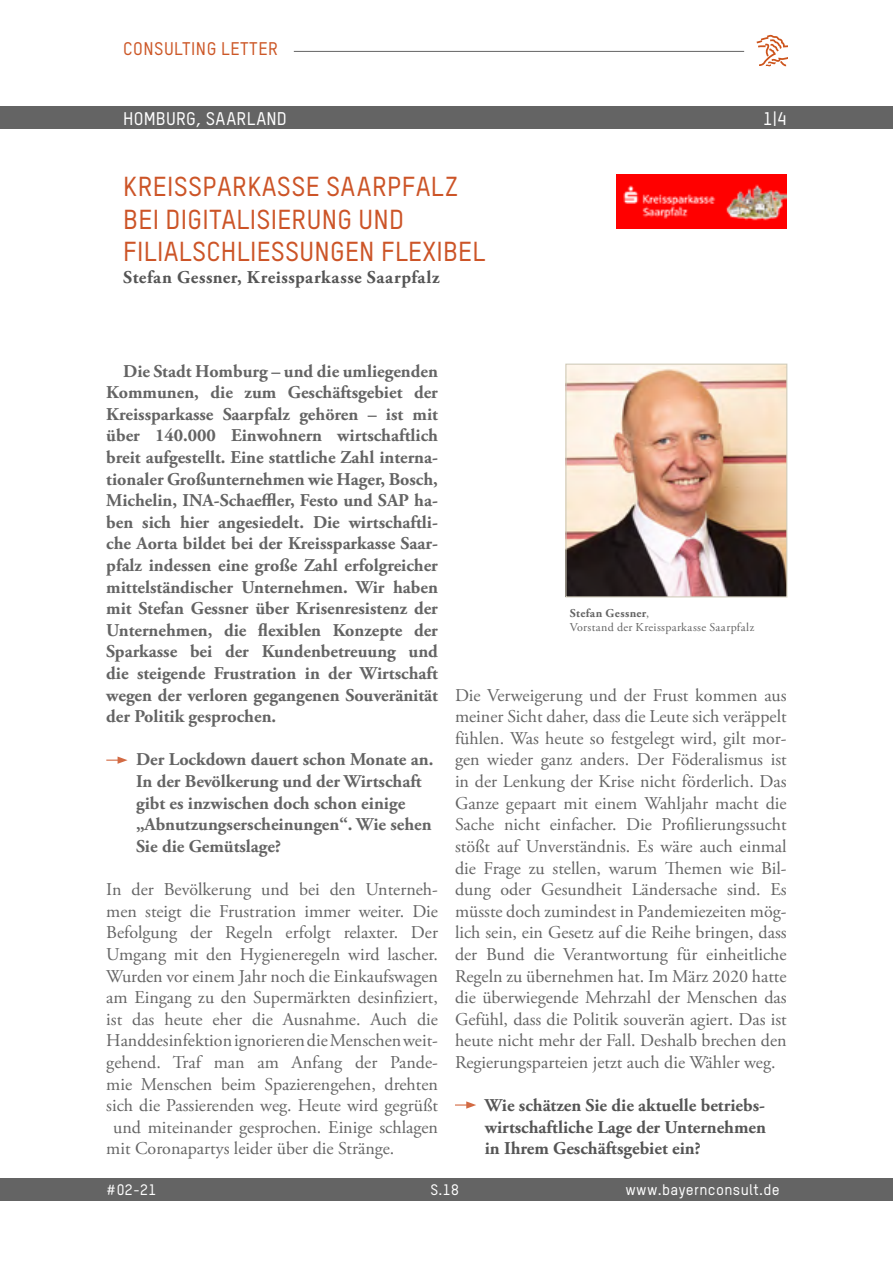
<style>
.page{position:relative;width:893px;height:1263px;background:#fff}
.page>*{position:absolute;margin:0;border:0;box-sizing:border-box;transform-origin:0 0}
.t1{font:500 27px/32.4px "TSTARPRO";letter-spacing:.01em;color:#cc5427}
.t2{font:18px/21.6px "Adobe Garamond Pro";color:#646464;text-align:justify}
.t3{font:700 18px/21.6px "Adobe Garamond Pro";color:#646464;text-align:justify}
.t4{font:700 18px/21.6px "Adobe Garamond Pro";color:#555;text-align:justify}
.t5{font:700 18px "Adobe Garamond Pro";letter-spacing:.03em;color:#555}
.t6{font:500 18px "TSTARPRO";letter-spacing:.01em;color:#fff}
.t7{font:500 18px "TSTARPRO";letter-spacing:.025em;color:#cc5727}
.t8{font:500 15px "TSTARPRO";letter-spacing:.025em;color:#fff}
.t9{font:12px/14.4px "Adobe Garamond Pro";letter-spacing:.03em;color:#646464}
.s1{font-weight:700}
</style>
<div class="page">
<svg style="left:106px;top:756px;width:22px;height:8px"></svg>
<div style="left:0;top:1178px;width:893px;height:23px;background:#646464"></div>
<div style="left:0;top:106px;width:893px;height:23px;background:#646464"></div>
<svg style="left:757px;top:35px;width:30px;height:32px"></svg>
<hr style="left:294px;top:51px;width:450px;height:1px;background:#646464">
<svg style="left:455px;top:1101px;width:21px;height:8px"></svg>
<img style="left:617px;top:174px;width:170px;height:55px">
<img style="left:567px;top:366px;width:218px;height:229px">
<div style="left:565px;top:364px;width:222px;height:233px;border:1px solid #d0ccbb"></div>
<p class="t7" style="left:123px;top:38px;width:156px">CONSULTING LETTER</p>
<p class="t6" style="left:123px;top:108px;width:165px">HOMBURG, SAARLAND</p>
<p class="t6" style="left:763px;top:108px;width:25px">1|4</p>
<h1 class="t1" style="left:123px;top:170px;width:364px">KREISSPARKASSE SAARPFALZ<br>BEI DIGITALISIERUNG UND<br>FILIALSCH LIESSUNGEN FLEXIBEL</h1>
<p class="t5" style="left:123px;top:266px;width:318px">Stefan Gessner, Kreissparkasse Saarpfalz</p>
<p class="t3" style="left:106px;top:360px;width:333px;text-indent:17px">Die Stadt Homburg – und die umliegenden Kommunen, die zum Geschäftsgebiet der Kreissparkasse Saarpfalz gehören – ist mit über 140.000 Einwohnern wirtschaftlich breit aufgestellt. Eine stattliche Zahl interna&shy;tionaler Großunternehmen wie Hager, Bosch, Michelin, INA-Schaeffler, Festo und SAP ha&shy;ben sich hier angesiedelt. Die wirtschaftli&shy;che Aorta bildet bei der Kreissparkasse Saar&shy;pfalz indessen eine große Zahl erfolgreicher mittelständischer Unternehmen. Wir haben mit Stefan Gessner über Krisenresistenz der Unternehmen, die flexiblen Konzepte der Sparkasse bei der Kundenbetreuung und die steigende Frustration in der Wirtschaft wegen der verloren gegangenen Souveränität der Politik gesprochen.</p>
<p class="t3" style="left:136px;top:749px;width:299px;text-align:left">Der Lockdown dauert schon Monate an.<br>In der Bevölkerung und der Wirtschaft gibt es inzwischen doch schon einige „Abnutzungserscheinungen“. Wie sehen Sie die Gemütslage?</p>
<p class="t2" style="left:106px;top:879px;width:333px">In der Bevölkerung und bei den Unterneh-</p>
<p class="t2" style="left:106px;top:901px;width:333px">men steigt die Frustration immer weiter. Die</p>
<p class="t2" style="left:106px;top:922px;width:333px">Befolgung der Regeln erfolgt relaxter. Der</p>
<p class="t2" style="left:106px;top:944px;width:333px">Umgang mit den Hygieneregeln wird lascher.</p>
<p class="t2" style="left:106px;top:966px;width:333px">Wurden vor einem Jahr noch die Einkaufswagen</p>
<p class="t2" style="left:106px;top:987px;width:333px">am Eingang zu den Supermärkten desinfiziert,</p>
<p class="t2" style="left:106px;top:1009px;width:333px">ist das heute eher die Ausnahme. Auch die</p>
<p class="t2" style="left:106px;top:1030px;width:333px">Handdesinfektion ignorieren die Menschen weit-</p>
<p class="t2" style="left:106px;top:1052px;width:333px">gehend. Traf man am Anfang der Pande-</p>
<p class="t2" style="left:106px;top:1074px;width:333px">mie Menschen beim Spazierengehen, drehten</p>
<p class="t2" style="left:106px;top:1095px;width:333px">sich die Passierenden weg. Heute wird gegrüßt</p>
<p class="t2" style="left:113px;top:1117px;width:326px">und miteinander gesprochen. Einige schlagen</p>
<p class="t2" style="left:106px;top:1138px;width:290px">mit Coronapartys leider über die Stränge.</p>
<p class="t9" style="left:570px;top:606px;width:186px"><span class="s1">Stefan Gessner</span>,<br>Vorstand der Kreissparkasse Saarpfalz</p>
<p class="t2" style="left:455px;top:685px;width:333px">Die Verweigerung und der Frust kommen aus meiner Sicht daher, dass die Leute sich veräppelt fühlen. Was heute so festgelegt wird, gilt mor&shy;gen wieder ganz anders. Der Föderalismus ist in der Lenkung der Krise nicht förderlich. Das Ganze gepaart mit einem Wahljahr macht die Sache nicht einfacher. Die Profilierungssucht stößt auf Unverständnis. Es wäre auch einmal die Frage zu stellen, warum Themen wie Bil&shy;dung oder Gesundheit Ländersache sind. Es müsste doch zumindest in Pandemiezeiten mög&shy;lich sein, ein Gesetz auf die Reihe bringen, dass der Bund die Verantwortung für einheitliche Regeln zu übernehmen hat. Im März 2020 hatte die überwiegende Mehrzahl der Menschen das Gefühl, dass die Politik souverän agiert. Das ist heute nicht mehr der Fall. Deshalb brechen den Regierungsparteien jetzt auch die Wähler weg.</p>
<p class="t4" style="left:485px;top:1095px;width:283px">Wie schätzen Sie die aktuelle betriebs&shy;wirtschaftliche Lage der Unternehmen in Ihrem Geschäftsgebiet ein?</p>
<p class="t8" style="left:106px;top:1180px;width:52px">#02-21</p>
<p class="t8" style="left:430px;top:1180px;width:30px">S.18</p>
<p class="t8" style="left:625px;top:1180px;width:156px">WWW.BAYERNCONSULT.DE</p>
</div>
